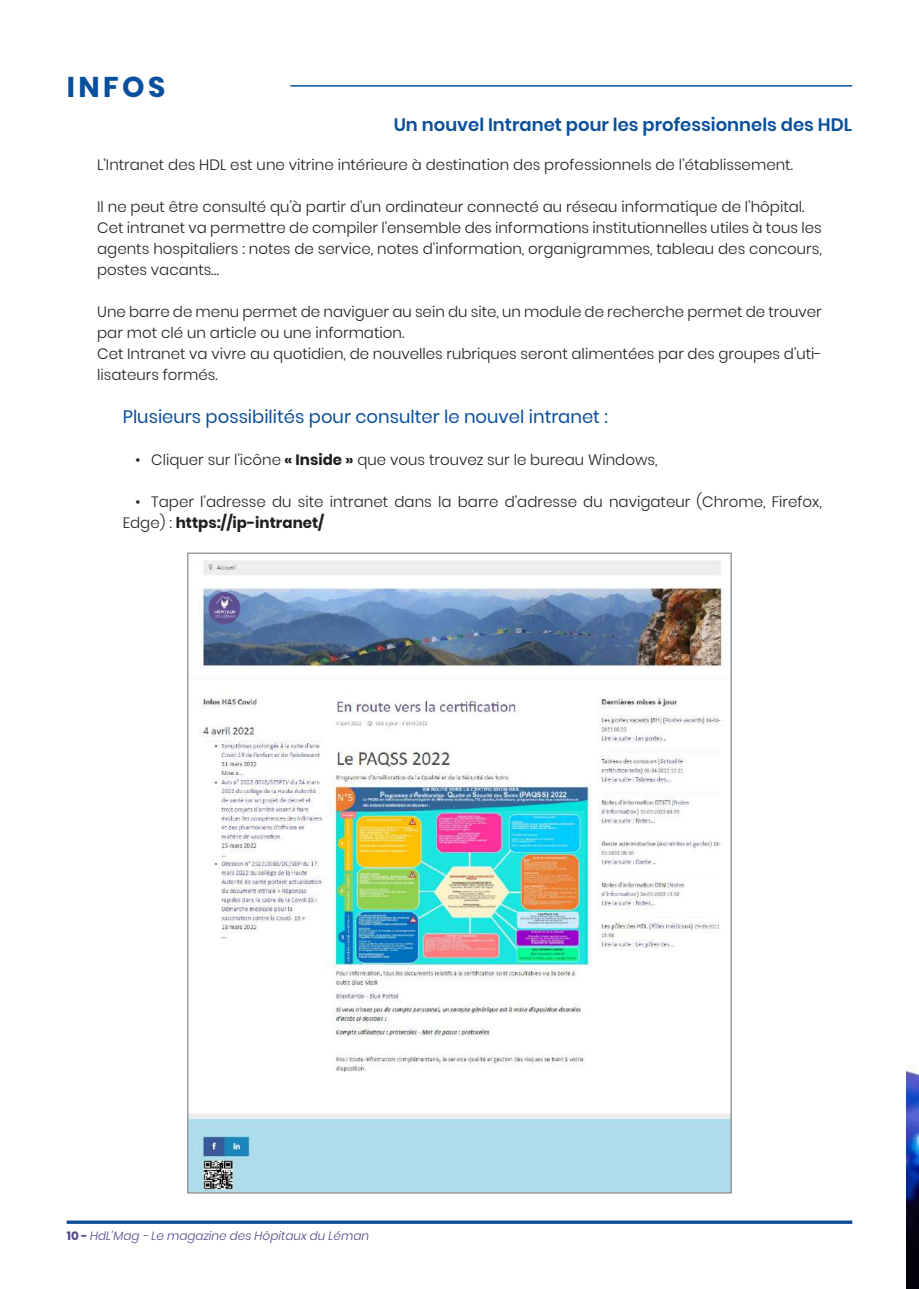
<style>
.page{position:relative;width:919px;height:1289px;background:#fff}
.page>*{position:absolute;margin:0;border:0;box-sizing:border-box;transform-origin:0 0}
.t1{font:700 28.5px "Poppins";letter-spacing:.12em;color:#0a4f9c}
.t2{font:18px "Poppins";color:#0a4f9c}
.t3{font:600 18px "Poppins";color:#0a4f9c}
.t4{font:300 15px/21px "Poppins";color:#231f20}
.t5{font:italic 300 12px "Poppins";color:#56478b}
.s1{font-weight:700}
.s2{font-weight:700;font-style:normal}
</style>
<div class="page">
<hr style="left:290px;top:85px;width:562px;height:2px;background:#0a4f9c">
<hr style="left:67px;top:1220px;width:785px;height:3px;background:#0a4f9c">
<img style="left:189px;top:560px;width:540px;height:631px">
<img style="left:906px;top:1066px;width:12px;height:222px">
<h1 class="t1" style="left:67px;top:70px;width:100px">INFOS</h1>
<p class="t3" style="left:393px;top:114px;width:460px">Un nouvel Intranet pour les professionnels des HDL</p>
<p class="t4" style="left:97px;top:154px;width:697px">L’Intranet des HDL est une vitrine intérieure à destination des professionnels de l’établissement.</p>
<p class="t4" style="left:97px;top:196px;width:726px">Il ne peut être consulté qu’à partir d’un ordinateur connecté au réseau informatique de l’hôpital.<br>Cet intranet va permettre de compiler l’ensemble des informations institutionnelles utiles à tous les agents hospitaliers : notes de service, notes d’information, organigrammes, tableau des concours, postes vacants…</p>
<p class="t4" style="left:97px;top:301px;width:726px">Une barre de menu permet de naviguer au sein du site, un module de recherche permet de trouver par mot clé un article ou une information.<br>Cet Intranet va vivre au quotidien, de nouvelles rubriques seront alimentées par des groupes d’uti&shy;lisateurs formés.</p>
<p class="t2" style="left:123px;top:406px;width:486px">Plusieurs possibilités pour consulter le nouvel intranet :</p>
<p class="t4" style="left:135px;top:449px;width:523px">• Cliquer sur l’icône <span class="s1">« Inside »</span> que vous trouvez sur le bureau Windows,</p>
<p class="t4" style="left:123px;top:491px;width:700px;text-indent:13px">• Taper l’adresse du site intranet dans la barre d’adresse du navigateur (Chrome, Firefox,<br>Edge) : <span class="s1">https://ip-intranet/</span></p>
<p class="t5" style="left:67px;top:1228px;width:304px"><span class="s2">10 -</span> HdL’Mag - Le magazine des Hôpitaux du Léman</p>
</div>
